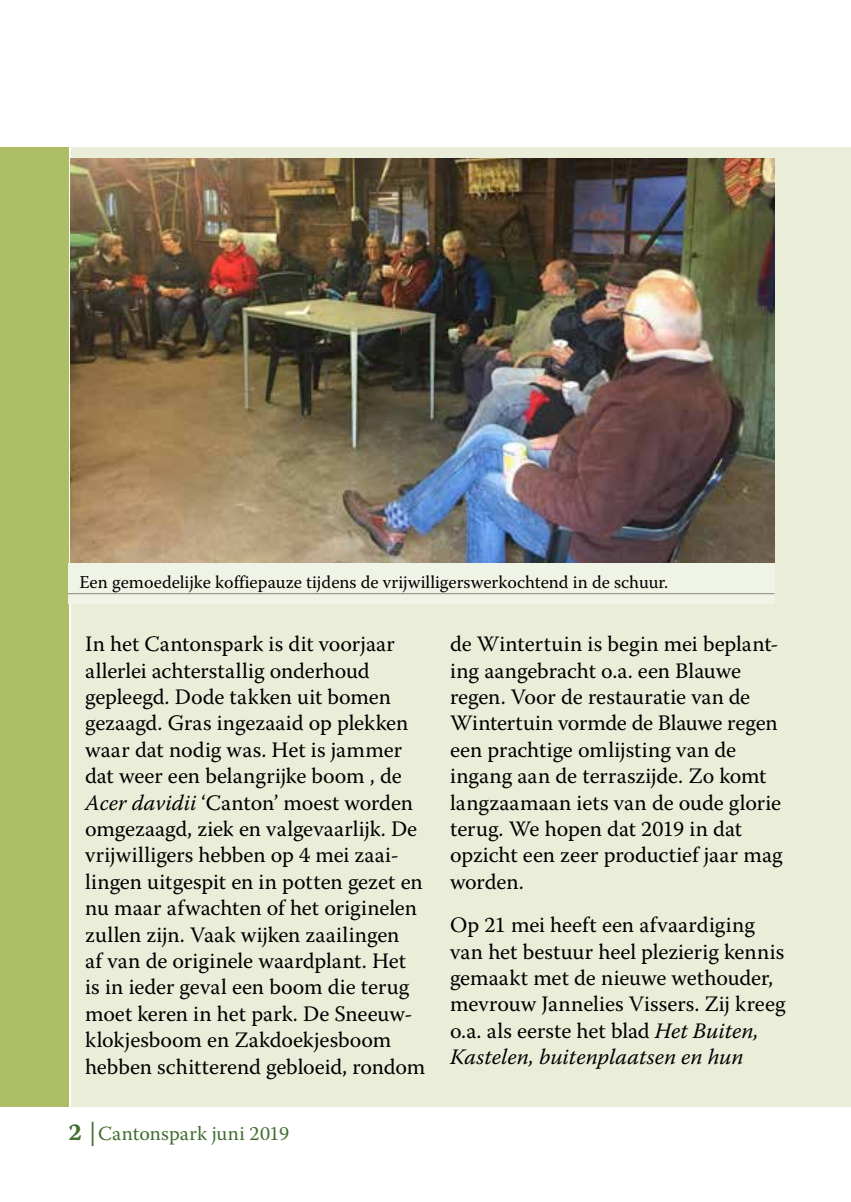
<style>
.page{position:relative;width:851px;height:1202px;background:#fff}
.page>*{position:absolute;margin:0;border:0;box-sizing:border-box;transform-origin:0 0}
.t1{font:22px/26.4px "Warnock Pro";letter-spacing:.005em;color:#000}
.t2{font:20px "Warnock Pro";letter-spacing:.015em;color:#437032}
.t3{font:18px "Warnock Pro";color:#000}
.s1{font-style:italic}
.s2{font-family:"Warnock Pro Bold Capt";font-size:24px}
.s3{font-family:"Bookman Old Style"}
</style>
<div class="page">
<div style="left:71px;top:147px;width:779px;height:960px;background:#eaeed9"></div>
<div style="left:0;top:147px;width:68px;height:960px;background:#aebe67"></div>
<img style="left:71px;top:159px;width:703px;height:404px">
<div style="left:68px;top:563px;width:706px;height:41px;background:#f0f4e6"></div>
<hr style="left:68px;top:593px;width:706px;height:1px;background:#878787">
<p class="t3" style="left:79px;top:571px;width:590px">Een gemoedelijke koffiepauze tijdens de vrijwilligerswerkochtend in de schuur.</p>
<p class="t1" style="left:85px;top:630px;width:341px">In het Cantonspark is dit voorjaar allerlei achterstallig onderhoud gepleegd. Dode takken uit bomen gezaagd. Gras ingezaaid op plekken waar dat nodig was. Het is jammer dat weer een belangrijke boom , de <span class="s1">Acer davidii</span> ‘Canton’ moest worden omgezaagd, ziek en valgevaarlijk. De vrijwilligers hebben op 4 mei zaai&shy;lingen uitgespit en in potten gezet en nu maar afwachten of het originelen zullen zijn. Vaak wijken zaailingen<br>af van de originele waardplant. Het is in ieder geval een boom die terug moet keren in het park. De Sneeuw&shy;klokjesboom en Zakdoekjesboom hebben schitterend gebloeid, rondom</p>
<p class="t1" style="left:450px;top:630px;width:334px">de Wintertuin is begin mei beplant&shy;ing aangebracht o.a. een Blauwe regen. Voor de restauratie van de<br>Wintertuin vormde de Blauwe regen een prachtige omlijsting van de ingang aan de terraszijde. Zo komt langzaamaan iets van de oude glorie terug. We hopen dat 2019 in dat opzicht een zeer productief jaar mag worden.</p>
<p class="t1" style="left:450px;top:911px;width:337px">Op 21 mei heeft een afvaardiging van het bestuur heel plezierig kennis gemaakt met de nieuwe wethouder, mevrouw Jannelies Vissers. Zij kreeg o.a. als eerste het blad <span class="s1">Het Buiten, Kastelen, buitenplaatsen en hun</span></p>
<p class="t2" style="left:69px;top:1121px;width:222px"><span class="s2">2</span> <span class="s3">│</span>Cantonspark juni 2019</p>
</div>
